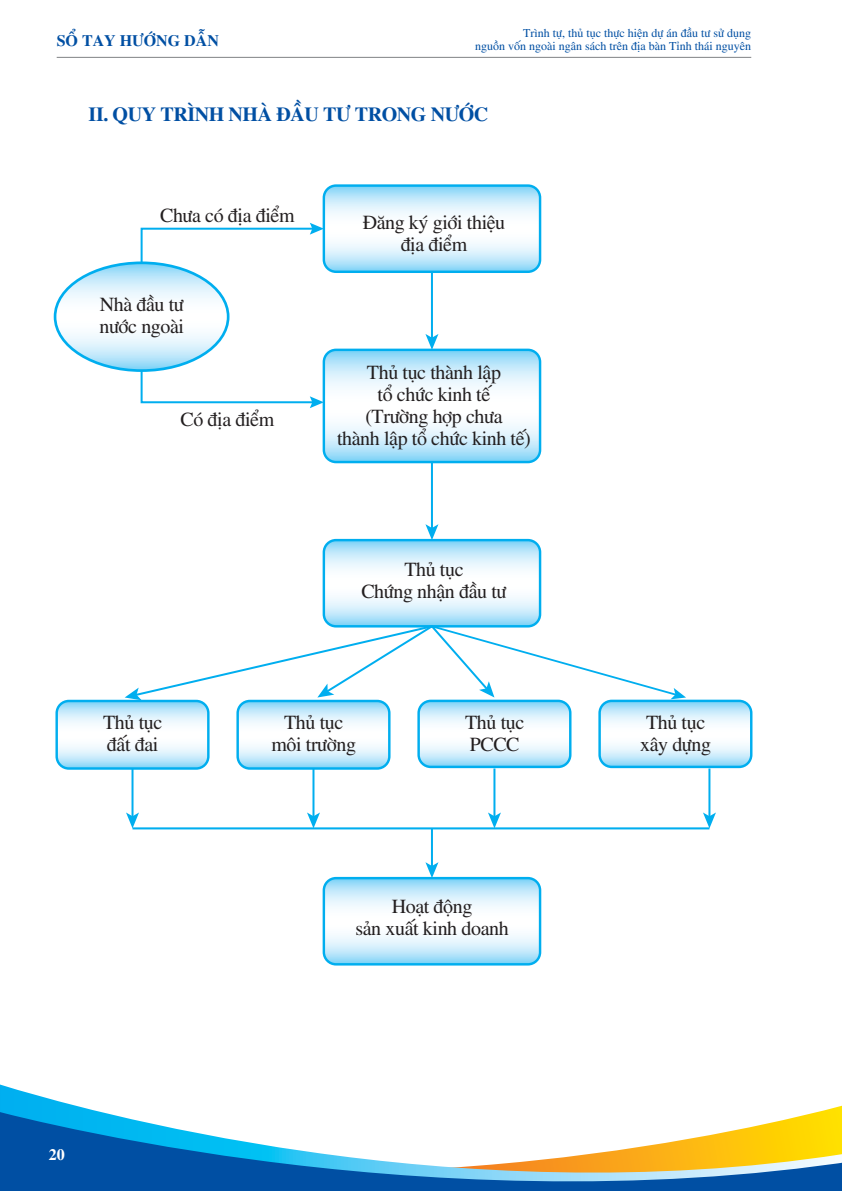
<style>
.page{position:relative;width:842px;height:1191px;background:#fff}
.page>*{position:absolute;margin:0;border:0;box-sizing:border-box;transform-origin:0 0}
.t1{font:20px/22px "UTM Times";letter-spacing:-.02em;color:#231f20;text-align:center}
.t2{font:700 20px "UTM Times";letter-spacing:-.02em;color:#004fa3}
.t3{font:700 16px "UTM Times";color:#004fa3}
.t4{font:700 16px "UTM Times";color:#fff}
.t5{font:12px/12.8px "UTM Times";color:#004fa3;text-align:right}
</style>
<div class="page">
<div style="left:323px;top:184px;width:218px;height:89px;border:2px solid #00aeef;border-radius:12px"></div>
<div style="left:55px;top:700px;width:155px;height:69px;border:2px solid #00aeef;border-radius:12px"></div>
<svg style="left:55px;top:186px;width:485px;height:276px"></svg>
<hr style="left:431px;top:462px;width:2px;height:67px;background:#00aeef">
<hr style="left:431px;top:828px;width:2px;height:39px;background:#00aeef">
<svg style="left:324px;top:862px;width:216px;height:102px"></svg>
<hr style="left:132px;top:768px;width:2px;height:49px;background:#00aeef">
<svg style="left:126px;top:812px;width:13px;height:16px"></svg>
<hr style="left:312px;top:768px;width:2px;height:49px;background:#00aeef">
<svg style="left:307px;top:812px;width:13px;height:15px"></svg>
<hr style="left:493px;top:768px;width:2px;height:49px;background:#00aeef">
<svg style="left:488px;top:812px;width:13px;height:15px"></svg>
<hr style="left:708px;top:768px;width:2px;height:49px;background:#00aeef">
<svg style="left:703px;top:812px;width:13px;height:16px"></svg>
<svg style="left:57px;top:524px;width:694px;height:244px"></svg>
<hr style="left:133px;top:827px;width:576px;height:2px;background:#00aeef">
<hr style="left:57px;top:57px;width:694px;height:1px;background:#808285">
<svg style="left:0;top:1084px;width:842px;height:23px"></svg>
<svg style="left:0;top:1107px;width:842px;height:84px"></svg>
<p class="t3" style="left:57px;top:28px;width:164px">SỔ TAY HƯỚNG DẪN</p>
<p class="t5" style="left:475px;top:26px;width:277px">Trình tự, thủ tục thực hiện dự án đầu tư sử dụng<br>nguồn vốn ngoài ngân sách trên địa bàn Tỉnh thái nguyên</p>
<p class="t2" style="left:89px;top:99px;width:401px">II. QUY TRÌNH NHÀ ĐẦU TƯ TRONG NƯỚC</p>
<p class="t1" style="left:160px;top:203px;width:136px">Chưa có địa điểm</p>
<p class="t1" style="left:99px;top:291px;width:86px;text-align:left">Nhà đầu tư nước ngoài</p>
<p class="t1" style="left:180px;top:407px;width:95px">Có địa điểm</p>
<p class="t1" style="left:363px;top:209px;width:144px">Đăng ký giới thiệu địa điểm</p>
<p class="t1" style="left:337px;top:360px;width:195px">Thủ tục thành lập<br>tổ chức kinh tế<br>(Trường hợp chưa<br>thành lập tổ chức kinh tế)</p>
<p class="t1" style="left:361px;top:556px;width:147px">Thủ tục<br>Chứng nhận đầu tư</p>
<p class="t1" style="left:103px;top:710px;width:61px;text-align:left">Thủ tục đất đai</p>
<p class="t1" style="left:271px;top:710px;width:86px">Thủ tục môi trường</p>
<p class="t1" style="left:465px;top:710px;width:61px;text-align:left">Thủ tục<br>PCCC</p>
<p class="t1" style="left:640px;top:710px;width:73px;text-align:left">Thủ tục xây dựng</p>
<p class="t4" style="left:49px;top:1143px;width:18px">20</p>
<p class="t1" style="left:355px;top:894px;width:155px">Hoạt động<br>sản xuất kinh doanh</p>
</div>
